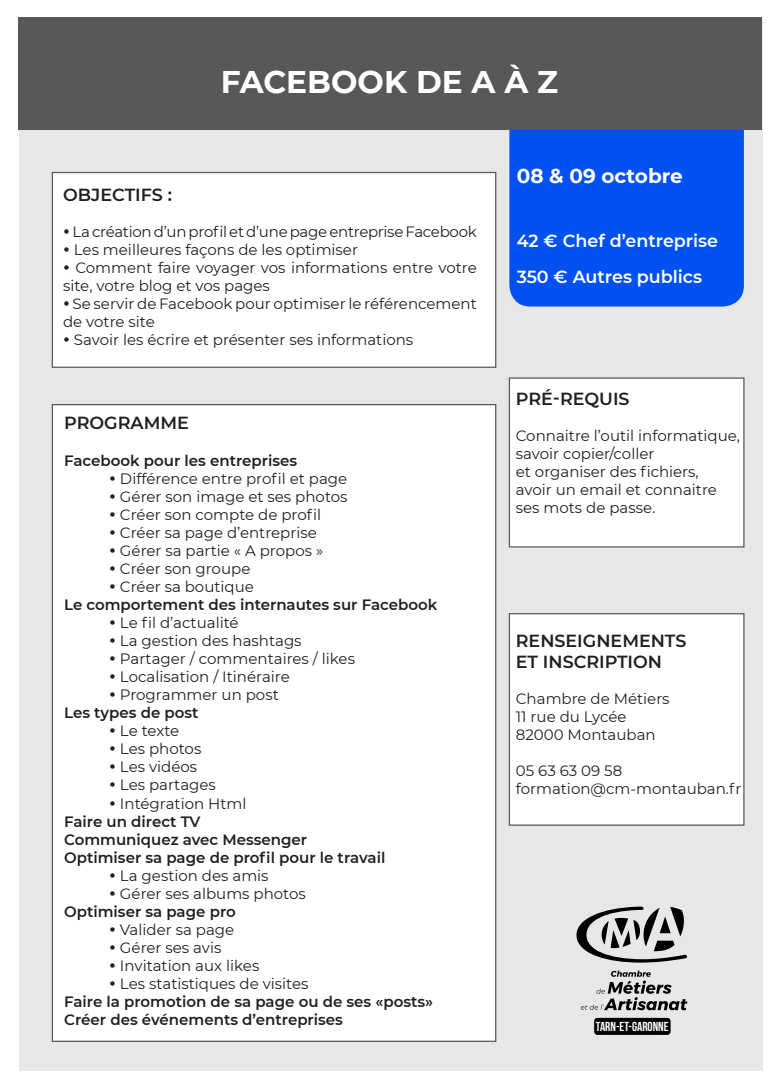
<style>
.page{position:relative;width:780px;height:1088px;background:#fff}
.page>*{position:absolute;margin:0;border:0;box-sizing:border-box;transform-origin:0 0}
.t1{font:700 31.25px "Montserrat";color:#fff}
.t2{font:700 20px "Montserrat";color:#fff}
.t3{font:600 17.5px "Montserrat";color:#231f20}
.t4{font:600 17.5px "Montserrat";color:#fff}
.t5{font:15px/18px "Montserrat";color:#231f20}
.t6{font:600 15px "Montserrat";color:#231f20}
.t7{font:15px "Montserrat";letter-spacing:-.02em;color:#231f20}
.t8{font:700 13px "Bebas Neue";color:#fff}
</style>
<div class="page">
<div style="left:19px;top:19px;width:743px;height:1051px;background:#e6e7e9"></div>
<div style="left:594px;top:1018px;width:76px;height:17px;background:#000;border-radius:3px"></div>
<svg style="left:581px;top:970px;width:106px;height:40px"></svg>
<svg style="left:576px;top:906px;width:111px;height:56px"></svg>
<div style="left:509px;top:19px;width:234px;height:287px;background:#0051ef;border-radius:21px"></div>
<div style="left:18px;top:18px;width:743px;height:112px;background:#57585a"></div>
<div style="left:508px;top:613px;width:236px;height:213px;background:#fff;border:1px solid #57585a"></div>
<div style="left:508px;top:377px;width:236px;height:170px;background:#fff;border:1px solid #57585a"></div>
<div style="left:52px;top:172px;width:444px;height:196px;background:#fff;border:1px solid #57585a"></div>
<div style="left:52px;top:404px;width:444px;height:638px;background:#fff;border:1px solid #57585a"></div>
<p class="t1" style="left:221px;top:59px;width:339px">FACEBOOK DE A À Z</p>
<p class="t3" style="left:63px;top:182px;width:110px">OBJECTIFS :</p>
<p class="t7" style="left:63px;top:221px;width:415px">• La création d’un profil et d’une page entreprise Facebook</p>
<p class="t5" style="left:63px;top:240px;width:296px">• Les meilleures façons de les optimiser</p>
<p class="t5" style="left:63px;top:258px;width:415px">• Comment faire voyager vos informations entre votre site, votre blog et vos pages</p>
<p class="t5" style="left:63px;top:294px;width:415px">• Se servir de Facebook pour optimiser le référencement de votre site</p>
<p class="t5" style="left:63px;top:330px;width:351px">• Savoir les écrire et présenter ses informations</p>
<p class="t3" style="left:64px;top:410px;width:126px">PROGRAMME</p>
<p class="t6" style="left:64px;top:450px;width:234px">Facebook pour les entreprises</p>
<p class="t5" style="left:109px;top:469px;width:239px">• Différence entre profil et page</p>
<p class="t5" style="left:109px;top:487px;width:240px">• Gérer son image et ses photos</p>
<p class="t5" style="left:109px;top:505px;width:213px">• Créer son compte de profil</p>
<p class="t5" style="left:109px;top:523px;width:209px">• Créer sa page d’entreprise</p>
<p class="t5" style="left:109px;top:541px;width:215px">• Gérer sa partie « A propos »</p>
<p class="t5" style="left:109px;top:559px;width:143px">• Créer son groupe</p>
<p class="t5" style="left:109px;top:577px;width:146px">• Créer sa boutique</p>
<p class="t6" style="left:64px;top:594px;width:374px">Le comportement des internautes sur Facebook</p>
<p class="t5" style="left:109px;top:613px;width:131px">• Le fil d’actualité</p>
<p class="t5" style="left:109px;top:631px;width:194px">• La gestion des hashtags</p>
<p class="t5" style="left:109px;top:649px;width:247px">• Partager / commentaires / likes</p>
<p class="t5" style="left:109px;top:667px;width:182px">• Localisation / Itinéraire</p>
<p class="t5" style="left:109px;top:685px;width:171px">• Programmer un post</p>
<p class="t6" style="left:64px;top:702px;width:136px">Les types de post</p>
<p class="t5" style="left:109px;top:721px;width:72px">• Le texte</p>
<p class="t5" style="left:109px;top:739px;width:94px">• Les photos</p>
<p class="t5" style="left:109px;top:757px;width:89px">• Les vidéos</p>
<p class="t5" style="left:109px;top:775px;width:108px">• Les partages</p>
<p class="t5" style="left:109px;top:793px;width:139px">• Intégration Html</p>
<p class="t6" style="left:64px;top:810px;width:138px">Faire un direct TV</p>
<p class="t6" style="left:64px;top:828px;width:244px">Communiquez avec Messenger</p>
<p class="t6" style="left:64px;top:846px;width:322px">Optimiser sa page de profil pour le travail</p>
<p class="t5" style="left:109px;top:865px;width:161px">• La gestion des amis</p>
<p class="t5" style="left:109px;top:883px;width:198px">• Gérer ses albums photos</p>
<p class="t6" style="left:64px;top:900px;width:173px">Optimiser sa page pro</p>
<p class="t5" style="left:109px;top:919px;width:127px">• Valider sa page</p>
<p class="t5" style="left:109px;top:937px;width:114px">• Gérer ses avis</p>
<p class="t5" style="left:109px;top:955px;width:152px">• Invitation aux likes</p>
<p class="t5" style="left:109px;top:973px;width:201px">• Les statistiques de visites</p>
<p class="t6" style="left:64px;top:990px;width:370px">Faire la promotion de sa page ou de ses «posts»</p>
<p class="t6" style="left:64px;top:1008px;width:280px">Créer des événements d’entreprises</p>
<p class="t2" style="left:516px;top:161px;width:168px">08 &amp; 09 octobre</p>
<p class="t4" style="left:516px;top:228px;width:203px">42 € Chef d’entreprise</p>
<p class="t4" style="left:516px;top:264px;width:187px">350 € Autres publics</p>
<p class="t3" style="left:516px;top:386px;width:115px">PRÉ-REQUIS</p>
<p class="t5" style="left:516px;top:426px;width:226px">Connaitre l’outil informatique, savoir copier/coller</p>
<p class="t5" style="left:516px;top:462px;width:184px">et organiser des fichiers,</p>
<p class="t5" style="left:516px;top:480px;width:202px">avoir un email et connaitre</p>
<p class="t5" style="left:516px;top:498px;width:141px">ses mots de passe.</p>
<p class="t3" style="left:516px;top:628px;width:172px">RENSEIGNEMENTS</p>
<p class="t3" style="left:516px;top:649px;width:148px">ET INSCRIPTION</p>
<p class="t5" style="left:516px;top:689px;width:155px">Chambre de Métiers</p>
<p class="t5" style="left:516px;top:707px;width:112px">11 rue du Lycée</p>
<p class="t5" style="left:516px;top:725px;width:141px">82000 Montauban</p>
<p class="t5" style="left:516px;top:761px;width:108px">05 63 63 09 58</p>
<p class="t5" style="left:516px;top:779px;width:227px">formation@cm-montauban.fr</p>
<p class="t8" style="left:596px;top:1019px;width:74px">TARN-ET-GARONNE</p>
</div>
